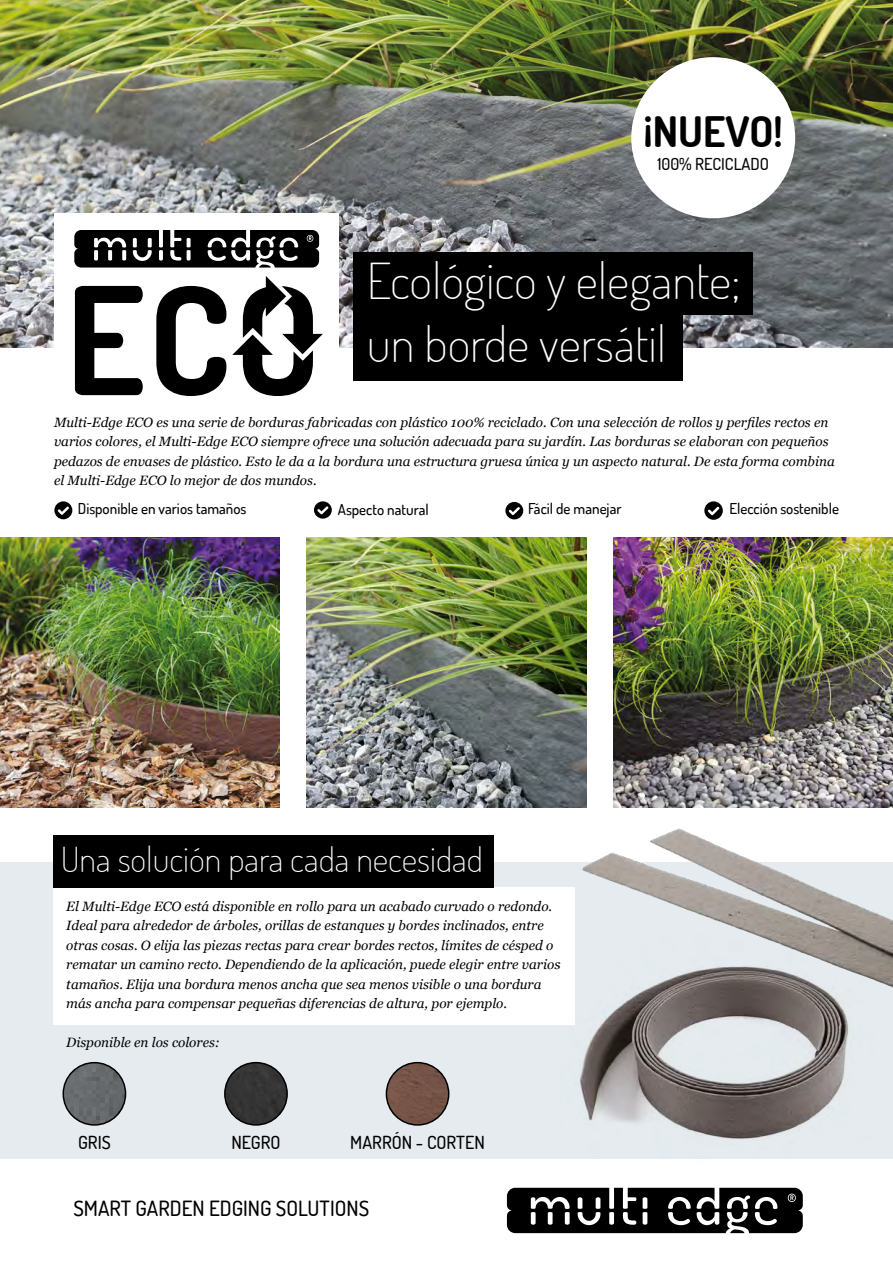
<style>
.page{position:relative;width:893px;height:1263px;background:#fff}
.page>*{position:absolute;margin:0;border:0;box-sizing:border-box;transform-origin:0 0}
.t1{font:200 49.5px/63px "Dosis";color:#fff}
.t2{font:700 42px "Dosis";color:#000}
.t3{font:200 34.5px "Dosis";color:#fff}
.t4{font:500 21px "Dosis";color:#000}
.t5{font:500 18px "Dosis";color:#000}
.t6{font:500 16.5px "Dosis";color:#000}
.t7{font:500 15px "Dosis";color:#000}
.t8{font:italic 13.5px/19.5px "Georgia";color:#000}
</style>
<div class="page">
<div style="left:0;top:862px;width:893px;height:297px;background:#e5ebef"></div>
<svg style="left:507px;top:1188px;width:54px;height:45px;background:#232323"></svg>
<img style="left:661px;top:828px;width:232px;height:160px">
<img style="left:0;top:0;width:893px;height:347px">
<div style="left:54px;top:213px;width:284px;height:201px;background:#fff"></div>
<div style="left:353px;top:252px;width:400px;height:63px;background:#000"></div>
<div style="left:353px;top:314px;width:330px;height:66px;background:#000"></div>
<img style="left:0;top:537px;width:280px;height:270px">
<img style="left:613px;top:537px;width:280px;height:270px">
<img style="left:307px;top:537px;width:279px;height:270px">
<svg style="left:54px;top:501px;width:18px;height:18px"></svg>
<svg style="left:314px;top:501px;width:18px;height:18px"></svg>
<svg style="left:505px;top:502px;width:18px;height:17px"></svg>
<svg style="left:704px;top:501px;width:19px;height:19px"></svg>
<div style="left:54px;top:888px;width:521px;height:137px;background:#fff"></div>
<div style="left:54px;top:836px;width:440px;height:52px;background:#000"></div>
<img style="left:561px;top:836px;width:313px;height:398px">
<img style="left:63px;top:1063px;width:63px;height:62px">
<div style="left:63px;top:1062px;width:63px;height:64px;border:2px solid #000;border-radius:50%"></div>
<div style="left:225px;top:1063px;width:62px;height:62px;background:#343434;border-radius:31px"></div>
<div style="left:224px;top:1062px;width:64px;height:64px;border:2px solid #000;border-radius:50%"></div>
<img style="left:386px;top:1063px;width:63px;height:62px;border-radius:31px">
<div style="left:386px;top:1062px;width:63px;height:64px;border:2px solid #000;border-radius:50%"></div>
<div style="left:631px;top:57px;width:164px;height:161px;background:#fff;border-radius:50%"></div>
<svg style="left:75px;top:286px;width:68px;height:109px"></svg>
<svg style="left:156px;top:286px;width:70px;height:110px"></svg>
<svg style="left:232px;top:276px;width:91px;height:120px"></svg>
<svg style="left:74px;top:230px;width:245px;height:38px;background:#313131"></svg>
<h2 class="t2" style="left:643px;top:104px;width:141px">¡NUEVO!</h2>
<p class="t6" style="left:657px;top:154px;width:113px">100% RECICLADO</p>
<h1 class="t1" style="left:367px;top:248px;width:375px">Ecológico y elegante; un borde versátil</h1>
<p class="t8" style="left:54px;top:412px;width:782px">Multi-Edge ECO es una serie de borduras fabricadas con plástico 100% reciclado. Con una selección de rollos y perfiles rectos en varios colores, el Multi-Edge ECO siempre ofrece una solución adecuada para su jardín. Las borduras se elaboran con pequeños pedazos de envases de plástico. Esto le da a la bordura una estructura gruesa única y un aspecto natural. De esta forma combina el Multi-Edge ECO lo mejor de dos mundos.</p>
<p class="t7" style="left:78px;top:499px;width:170px">Disponible en varios tamaños</p>
<p class="t7" style="left:338px;top:499px;width:93px">Aspecto natural</p>
<p class="t7" style="left:528px;top:499px;width:95px">Fácil de manejar</p>
<p class="t7" style="left:729px;top:499px;width:111px">Elección sostenible</p>
<h3 class="t3" style="left:61px;top:836px;width:423px">Una solución para cada necesidad</h3>
<p class="t8" style="left:66px;top:896px;width:495px">El Multi-Edge ECO está disponible en rollo para un acabado curvado o redondo.<br>Ideal para alrededor de árboles, orillas de estanques y bordes inclinados, entre otras cosas. O elija las piezas rectas para crear bordes rectos, límites de césped o rematar un camino recto. Dependiendo de la aplicación, puede elegir entre varios tamaños. Elija una bordura menos ancha que sea menos visible o una bordura más ancha para compensar pequeñas diferencias de altura, por ejemplo.</p>
<p class="t8" style="left:66px;top:1032px;width:155px">Disponible en los colores:</p>
<h3 class="t5" style="left:78px;top:1130px;width:34px">GRIS</h3>
<h3 class="t5" style="left:231px;top:1130px;width:51px">NEGRO</h3>
<h3 class="t5" style="left:350px;top:1130px;width:136px">MARRÓN - CORTEN</h3>
<h3 class="t4" style="left:73px;top:1194px;width:297px">SMART GARDEN EDGING SOLUTIONS</h3>
</div>
